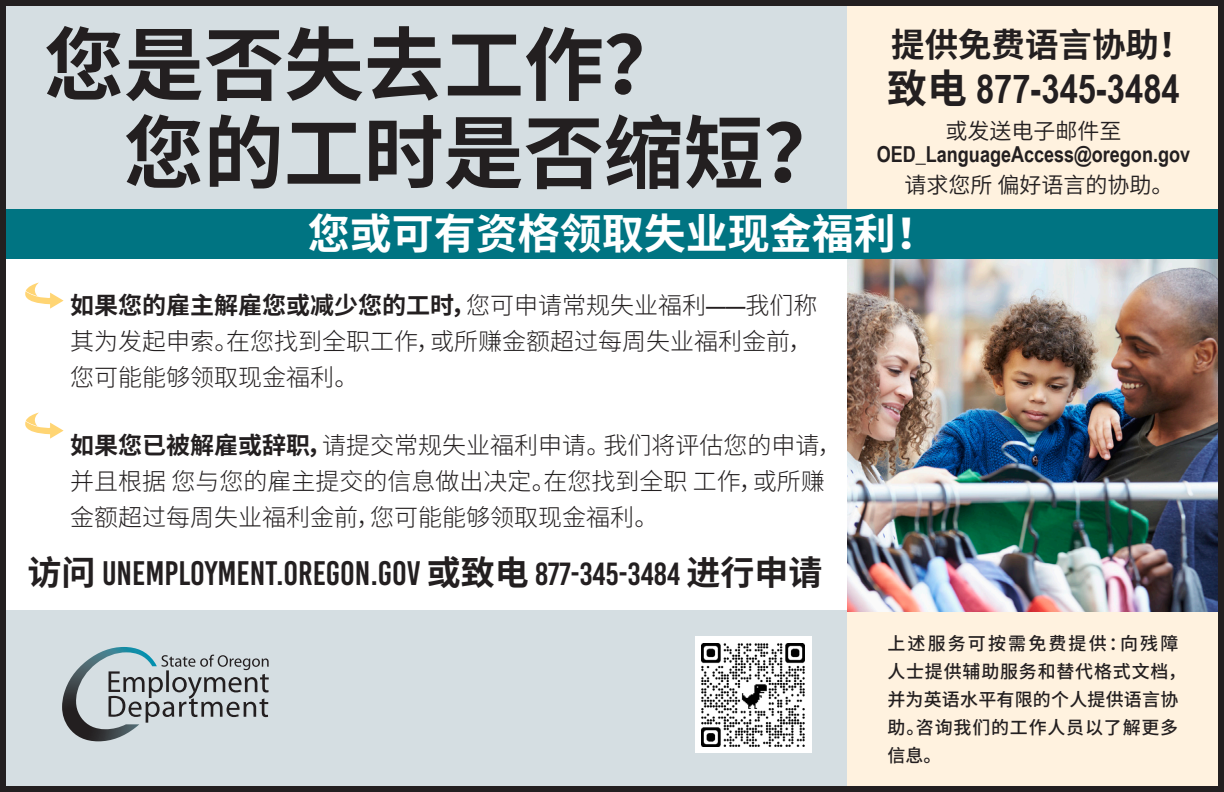
<style>
.page{position:relative;width:1224px;height:792px;background:#fff}
.page>*{position:absolute;margin:0;border:0;box-sizing:border-box;transform-origin:0 0}
.t1{font:700 80px "Source Han Sans SC";color:#231f20}
.t2{font:700 42px "Source Han Sans SC";color:#fff}
.t3{font:700 39.8px "Arial Narrow";color:#231f20}
.t4{font:34px "Bebas Kai";color:#231f20}
.t5{font:700 33.4px "Source Han Sans SC";color:#231f20}
.t6{font:300 24px/36px "Source Han Sans SC";color:#231f20}
.t7{font:700 22px/23px "Arial Narrow";color:#231f20;text-align:center}
.t8{font:22px "Source Han Sans SC";color:#231f20}
.t9{font:500 18px/28px "Source Han Sans SC";letter-spacing:.045em;color:#231f20}
.s1{font-family:"Source Han Sans SC"}
.s2{font-family:"Source Han Sans SC";font-weight:400}
.s3{font-family:"Arial Narrow";font-weight:400;color:#fff}
.s4{font-weight:700}
.s5{font-family:"Arial Narrow";font-weight:400}
.s6{font-family:"Source Han Sans SC";font-weight:700}
.s7{font-size:32px}
</style>
<div class="page">
<div style="left:1px;top:1px;width:1222px;height:790px;background:#d5dee2"></div>
<div style="left:848px;top:1px;width:375px;height:790px;background:#fff2df"></div>
<div style="left:1px;top:257px;width:1222px;height:352px;background:#fff"></div>
<img style="left:847px;top:259px;width:370px;height:353px">
<div style="left:1px;top:209px;width:1222px;height:50px;background:#007482"></div>
<svg style="left:62px;top:647px;width:207px;height:94px"></svg>
<div style="left:695px;top:637px;width:116px;height:116px;background:#fff"></div>
<svg style="left:25px;top:283px;width:39px;height:26px"></svg>
<svg style="left:25px;top:413px;width:39px;height:26px"></svg>
<img style="left:701px;top:644px;width:104px;height:103px">
<div style="left:0;top:0;width:1224px;height:792px;border:6px solid #231f20"></div>
<p class="t1" style="left:44px;top:20px;width:641px">您是否失去工作？</p>
<p class="t1" style="left:124px;top:108px;width:722px">您的工时是否缩短？</p>
<p class="t2" style="left:308px;top:210px;width:631px">您或可有资格领取失业现金福利！</p>
<p class="t5" style="left:891px;top:26px;width:303px">提供免费语言协助！</p>
<p class="t3" style="left:887px;top:59px;width:294px"><span class="s1">致电</span> 877-345-3484</p>
<p class="t7" style="left:877px;top:119px;width:315px"><span class="s2">或发送电子邮件至<br></span>OED_LanguageAccess@oregon.gov</p>
<p class="t8" style="left:904px;top:173px;width:271px">请求您所 偏好语言的协助。</p>
<p class="t6" style="left:70px;top:288px;width:749px;text-indent:-30px"><span class="s3">•</span> <span class="s4">如果您的雇主解雇您或减少您的工时，</span>您可申请常规失业福利<span class="s5">——</span>我们称其为发起申索。在您找到全职工作，或所赚金额超过每周失业福利金前，您可能能够领取现金福利。</p>
<p class="t6" style="left:70px;top:428px;width:773px;text-indent:-30px"><span class="s3">•</span> <span class="s4">如果您已被解雇或辞职，</span>请提交常规失业福利申请。我们将评估您的申请，并且根据 您与您的雇主提交的信息做出决定。在您找到全职 工作，或所赚金额超过每周失业福利金前，您可能能够领取现金福利。</p>
<p class="t4" style="left:28px;top:555px;width:796px"><span class="s6">访问</span> UNEMPLOYMENT.OREGON.GOV <span class="s6">或致电</span> <span class="s7">877-345-3484</span> <span class="s6">进行申请</span></p>
<p class="t9" style="left:887px;top:630px;width:300px">上述服务可按需免费提供：向残障人士提供辅助服务和替代格式文档，并为英语水平有限的个人提供语言协助。咨询我们的工作人员以了解更多信息。</p>
</div>
